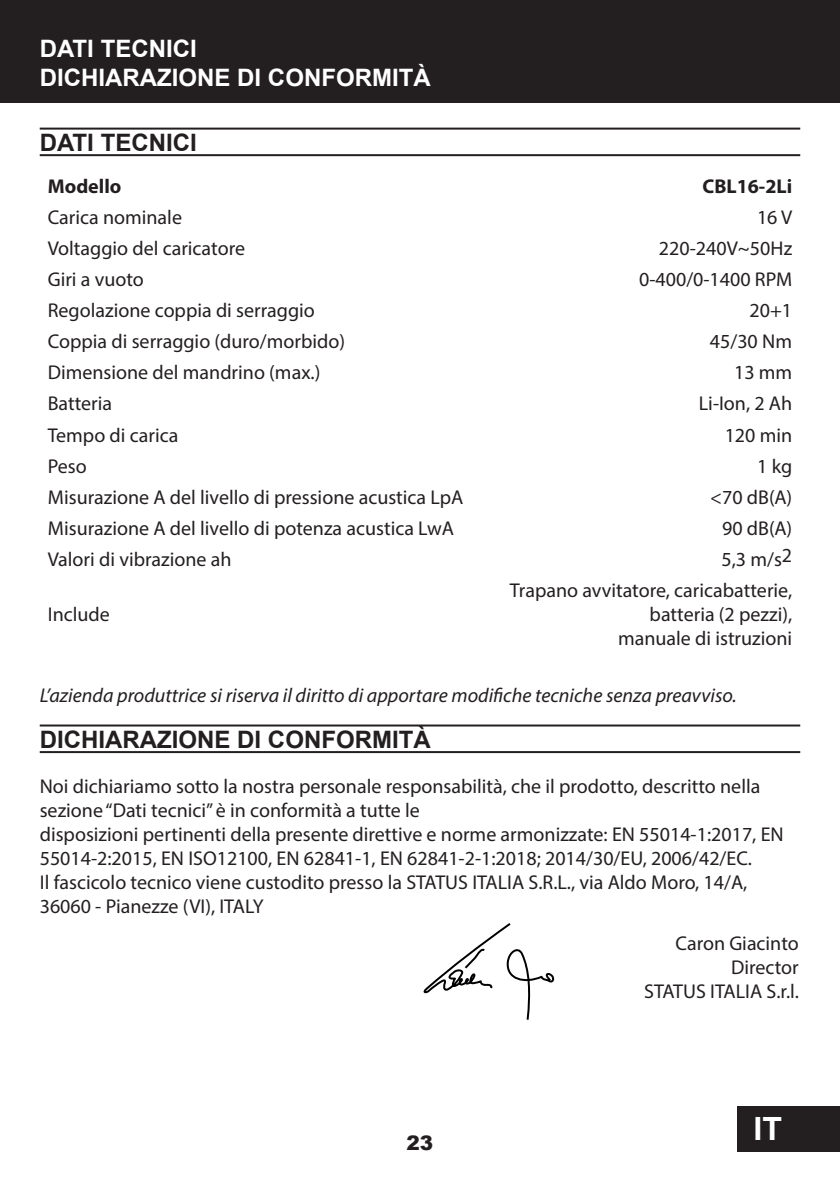
<style>
.page{position:relative;width:840px;height:1191px;background:#fff}
.page>*{position:absolute;margin:0;border:0;box-sizing:border-box;transform-origin:0 0}
.t1{font:700 32px "Arial";color:#fff}
.t2{font:700 24px "Arial";color:#231f20}
.t3{font:700 24px/28.8px "Arial";color:#fff}
.t4{font:20px/24px "Myriad Pro";color:#231f20;text-align:right}
.t5{font:italic 20px "Myriad Pro";color:#231f20}
.t6{font:700 20px "Myriad Pro";color:#231f20}
.t7{font:900 20px "Arial";color:#231f20}
</style>
<div class="page">
<div style="left:0;top:0;width:839px;height:102px;background:#231f20"></div>
<div style="left:737px;top:1106px;width:102px;height:45px;background:#231f20"></div>
<hr style="left:40px;top:128px;width:759px;height:2px;background:#231f20">
<hr style="left:40px;top:154px;width:759px;height:2px;background:#231f20">
<hr style="left:40px;top:724px;width:759px;height:2px;background:#231f20">
<hr style="left:40px;top:751px;width:759px;height:2px;background:#231f20">
<svg style="left:423px;top:923px;width:132px;height:97px"></svg>
<p class="t3" style="left:40px;top:35px;width:392px">DATI TECNICI<br>DICHIARAZIONE DI CONFORMITÀ</p>
<p class="t2" style="left:40px;top:126px;width:158px">DATI TECNICI</p>
<p class="t6" style="left:48px;top:174px;width:75px">Modello</p>
<p class="t6" style="left:702px;top:174px;width:91px">CBL16-2Li</p>
<p class="t4" style="left:48px;top:205px;width:136px">Carica nominale</p>
<p class="t4" style="left:756px;top:205px;width:37px">16 V</p>
<p class="t4" style="left:48px;top:236px;width:199px">Voltaggio del caricatore</p>
<p class="t4" style="left:658px;top:236px;width:135px">220-240V~50Hz</p>
<p class="t4" style="left:48px;top:267px;width:98px">Giri a vuoto</p>
<p class="t4" style="left:638px;top:267px;width:154px">0-400/0-1400 RPM</p>
<p class="t4" style="left:48px;top:298px;width:268px">Regolazione coppia di serraggio</p>
<p class="t4" style="left:749px;top:298px;width:44px">20+1</p>
<p class="t4" style="left:48px;top:329px;width:299px">Coppia di serraggio (duro/morbido)</p>
<p class="t4" style="left:709px;top:329px;width:84px">45/30 Nm</p>
<p class="t4" style="left:48px;top:360px;width:274px">Dimensione del mandrino (max.)</p>
<p class="t4" style="left:733px;top:360px;width:60px">13 mm</p>
<p class="t4" style="left:48px;top:391px;width:66px">Batteria</p>
<p class="t4" style="left:698px;top:391px;width:95px">Li-Ion, 2 Ah</p>
<p class="t4" style="left:48px;top:422px;width:132px">Tempo di carica</p>
<p class="t4" style="left:724px;top:422px;width:69px">120 min</p>
<p class="t4" style="left:48px;top:453px;width:41px">Peso</p>
<p class="t4" style="left:756px;top:453px;width:37px">1 kg</p>
<p class="t4" style="left:48px;top:484px;width:417px">Misurazione A del livello di pressione acustica LpA</p>
<p class="t4" style="left:709px;top:484px;width:83px">&lt;70 dB(A)</p>
<p class="t4" style="left:48px;top:515px;width:407px">Misurazione A del livello di potenza acustica LwA</p>
<p class="t4" style="left:721px;top:515px;width:72px">90 dB(A)</p>
<p class="t4" style="left:48px;top:546px;width:185px">Valori di vibrazione ah</p>
<p class="t4" style="left:721px;top:546px;width:72px">5,3 m/s2</p>
<p class="t4" style="left:48px;top:601px;width:64px">Include</p>
<p class="t4" style="left:509px;top:577px;width:284px">Trapano avvitatore, caricabatterie, batteria (2 pezzi),<br>manuale di istruzioni</p>
<p class="t5" style="left:40px;top:682px;width:698px">L’azienda produttrice si riserva il diritto di apportare modifiche tecniche senza preavviso.</p>
<p class="t2" style="left:40px;top:723px;width:392px">DICHIARAZIONE DI CONFORMITÀ</p>
<p class="t4" style="left:40px;top:773px;width:745px;text-align:left">Noi dichiariamo sotto la nostra personale responsabilità, che il prodotto, descritto nella sezione “Dati tecnici” è in conformità a tutte le<br>disposizioni pertinenti della presente direttive e norme armonizzate: EN 55014-1:2017, EN 55014-2:2015, EN ISO12100, EN 62841-1, EN 62841-2-1:2018; 2014/30/EU, 2006/42/EC.<br>Il fascicolo tecnico viene custodito presso la STATUS ITALIA S.R.L., via Aldo Moro, 14/A, 36060 - Pianezze (VI), ITALY</p>
<p class="t4" style="left:644px;top:931px;width:156px">Caron Giacinto<br>Director<br>STATUS ITALIA S.r.l.</p>
<p class="t7" style="left:406px;top:1128px;width:28px">23</p>
<h1 class="t1" style="left:753px;top:1106px;width:30px">IT</h1>
</div>
